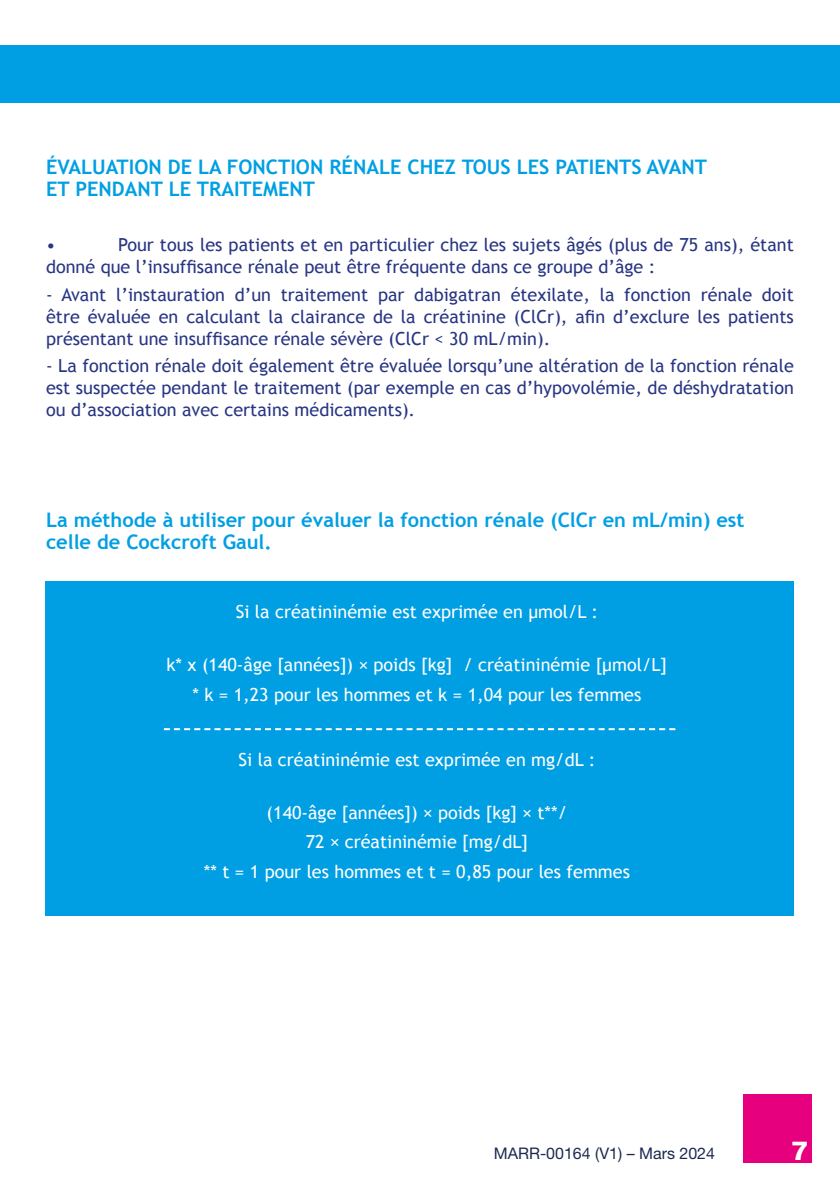
<style>
.page{position:relative;width:840px;height:1191px;background:#fff}
.page>*{position:absolute;margin:0;border:0;box-sizing:border-box;transform-origin:0 0}
.t1{font:800 26px "Helvetica Neue LT Com";color:#fff;scale:1.1 1}
.t2{font:700 20px/22px "Trebuchet MS";color:#009fe3}
.t3{font:18px/22px "Trebuchet MS";color:#283583;text-align:justify}
.t4{font:18px "Trebuchet MS";color:#fff}
.t5{font:16px "Helvetica Neue LT Std";color:#1d2b50}
</style>
<div class="page">
<div style="left:743px;top:1094px;width:68px;height:68px;background:#e6007d"></div>
<div style="left:0;top:46px;width:839px;height:57px;background:#009fe3"></div>
<div style="left:45px;top:581px;width:748px;height:334px;background:#009fe3"></div>
<svg style="left:164px;top:728px;width:511px;height:2px"></svg>
<p class="t2" style="left:46px;top:155px;width:662px">ÉVALUATION DE LA FONCTION RÉNALE CHEZ TOUS LES PATIENTS AVANT<br>ET PENDANT LE TRAITEMENT</p>
<p class="t3" style="left:46px;top:234px;width:748px;text-indent:72px">Pour tous les patients et en particulier chez les sujets âgés (plus de 75 ans), étant donné que l’insuffisance rénale peut être fréquente dans ce groupe d’âge :</p>
<p class="t3" style="left:46px;top:283px;width:748px">- Avant l’instauration d’un traitement par dabigatran étexilate, la fonction rénale doit être évaluée en calculant la clairance de la créatinine (ClCr), afin d’exclure les patients présentant une insuffisance rénale sévère (ClCr &lt; 30 mL/min).</p>
<p class="t3" style="left:46px;top:355px;width:748px">- La fonction rénale doit également être évaluée lorsqu’une altération de la fonction rénale est suspectée pendant le traitement (par exemple en cas d’hypovolémie, de déshydratation ou d’association avec certains médicaments).</p>
<p class="t3" style="left:46px;top:234px;width:11px">•</p>
<p class="t2" style="left:46px;top:509px;width:699px">La méthode à utiliser pour évaluer la fonction rénale (ClCr en mL/min) est celle de Cockcroft Gaul.</p>
<p class="t4" style="left:235px;top:601px;width:364px">Si la créatininémie est exprimée en μmol/L :</p>
<p class="t4" style="left:166px;top:654px;width:502px">k* x (140-âge [années]) × poids [kg] / créatininémie [μmol/L]</p>
<p class="t4" style="left:192px;top:683px;width:450px">* k = 1,23 pour les hommes et k = 1,04 pour les femmes</p>
<p class="t4" style="left:238px;top:749px;width:358px">Si la créatininémie est exprimée en mg/dL :</p>
<p class="t4" style="left:266px;top:802px;width:302px">(140-âge [années]) × poids [kg] × t**/</p>
<p class="t4" style="left:305px;top:831px;width:224px">72 × créatininémie [mg/dL]</p>
<p class="t4" style="left:204px;top:860px;width:427px">** t = 1 pour les hommes et t = 0,85 pour les femmes</p>
<p class="t5" style="left:493px;top:1144px;width:223px">MARR-00164 (V1) – Mars 2024</p>
<h1 class="t1" style="left:790px;top:1135px;width:18px">7</h1>
</div>
